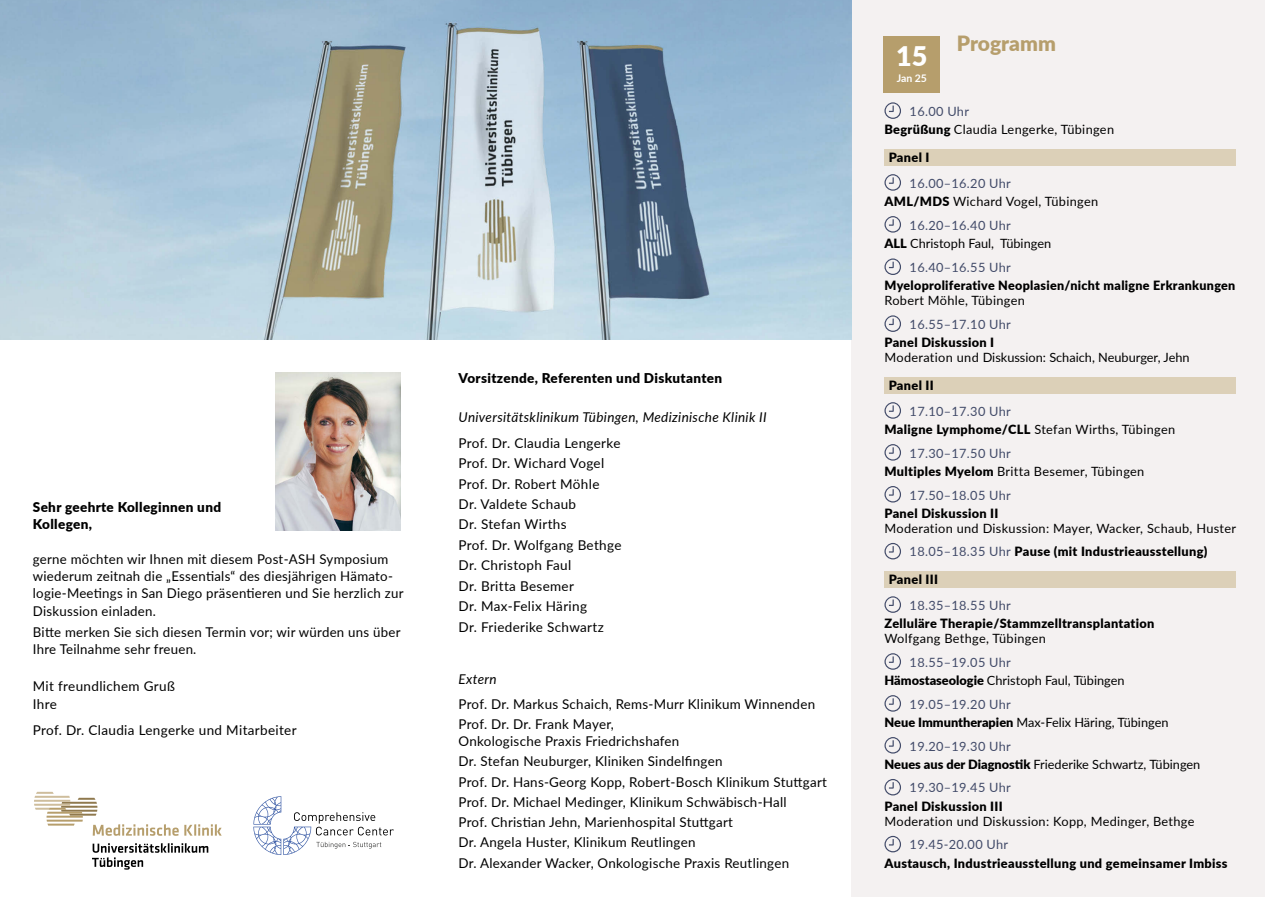
<style>
.page{position:relative;width:1265px;height:897px;background:#fff}
.page>*{position:absolute;margin:0;border:0;box-sizing:border-box;transform-origin:0 0}
.t1{font:900 27px "Lato";color:#fff}
.t2{font:900 21px "Lato";color:#b69e6c}
.t3{font:13.5px/20.4px "Lato";letter-spacing:.02em;color:#000}
.t4{font:900 13.5px/17.2px "Lato";letter-spacing:.025em;color:#000}
.t5{font:italic 13.5px "Lato";letter-spacing:.025em;color:#000}
.t6{font:12.75px/18.5px "Lato";letter-spacing:.025em;color:#000}
.t7{font:12.75px/18.5px "Lato";color:#000}
.t8{font:900 12.75px "Lato";letter-spacing:.025em;color:#000}
.t9{font:12.75px "Lato";letter-spacing:.025em;color:#424b69}
.t10{font:700 10.5px "Lato";color:#fff}
.s1{color:#424b69}
.s2{font-weight:900}
</style>
<div class="page">
<div style="left:851px;top:0;width:414px;height:897px;background:#f4f1f1"></div>
<img style="left:0;top:0;width:851px;height:340px">
<img style="left:275px;top:373px;width:125px;height:158px">
<div style="left:884px;top:149px;width:351px;height:17px;background:#dcd0b8"></div>
<div style="left:884px;top:377px;width:351px;height:17px;background:#dcd0b8"></div>
<div style="left:884px;top:571px;width:351px;height:17px;background:#dcd0b8"></div>
<svg style="left:884px;top:102px;width:17px;height:17px"></svg>
<svg style="left:884px;top:174px;width:17px;height:17px"></svg>
<svg style="left:884px;top:216px;width:17px;height:17px"></svg>
<svg style="left:884px;top:258px;width:17px;height:17px"></svg>
<svg style="left:884px;top:315px;width:17px;height:17px"></svg>
<svg style="left:884px;top:402px;width:17px;height:17px"></svg>
<svg style="left:884px;top:444px;width:17px;height:17px"></svg>
<svg style="left:884px;top:486px;width:17px;height:16px"></svg>
<svg style="left:884px;top:543px;width:17px;height:16px"></svg>
<svg style="left:884px;top:596px;width:17px;height:17px"></svg>
<svg style="left:884px;top:653px;width:17px;height:17px"></svg>
<svg style="left:884px;top:695px;width:17px;height:17px"></svg>
<svg style="left:884px;top:737px;width:17px;height:16px"></svg>
<svg style="left:884px;top:779px;width:17px;height:16px"></svg>
<svg style="left:884px;top:836px;width:17px;height:16px"></svg>
<svg style="left:34px;top:792px;width:188px;height:44px"></svg>
<svg style="left:92px;top:843px;width:116px;height:27px"></svg>
<svg style="left:253px;top:796px;width:141px;height:59px"></svg>
<div style="left:883px;top:36px;width:57px;height:56px;background:#b69e6c"></div>
<p class="t4" style="left:33px;top:498px;width:190px">Sehr geehrte Kolleginnen und<br>Kollegen,</p>
<p class="t3" style="left:33px;top:550px;width:372px;line-height:17.2px">gerne möchten wir Ihnen mit diesem Post-ASH Symposium wiederum zeitnah die „Essentials“ des diesjährigen Hämato&shy;logie-Meetings in San Diego präsentieren und Sie herzlich zur Diskussion einladen.</p>
<p class="t3" style="left:33px;top:623px;width:369px;line-height:17.2px">Bitte merken Sie sich diesen Termin vor; wir würden uns über<br>Ihre Teilnahme sehr freuen.</p>
<p class="t3" style="left:33px;top:677px;width:143px;line-height:17.7px">Mit freundlichem Gruß<br>Ihre</p>
<p class="t3" style="left:33px;top:719px;width:265px">Prof. Dr. Claudia Lengerke und Mitarbeiter</p>
<p class="t4" style="left:458px;top:369px;width:265px">Vorsitzende, Referenten und Diskutanten</p>
<p class="t5" style="left:458px;top:407px;width:310px">Universitätsklinikum Tübingen, Medizinische Klinik II</p>
<p class="t3" style="left:458px;top:432px;width:164px">Prof. Dr. Claudia Lengerke<br>Prof. Dr. Wichard Vogel<br>Prof. Dr. Robert Möhle<br>Dr. Valdete Schaub<br>Dr. Stefan Wirths<br>Prof. Dr. Wolfgang Bethge<br>Dr. Christoph Faul<br>Dr. Britta Besemer<br>Dr. Max-Felix Häring<br>Dr. Friederike Schwartz</p>
<p class="t5" style="left:458px;top:669px;width:40px">Extern</p>
<p class="t3" style="left:458px;top:693px;width:358px">Prof. Dr. Markus Schaich, Rems-Murr Klinikum Winnenden<br>Prof. Dr. Dr. Frank Mayer,</p>
<p class="t3" style="left:458px;top:730px;width:370px">Onkologische Praxis Friedrichshafen<br>Dr. Stefan Neuburger, Kliniken Sindelfingen<br>Prof. Dr. Hans-Georg Kopp, Robert-Bosch Klinikum Stuttgart Prof. Dr. Michael Medinger, Klinikum Schwäbisch-Hall<br>Prof. Christian Jehn, Marienhospital Stuttgart<br>Dr. Angela Huster, Klinikum Reutlingen<br>Dr. Alexander Wacker, Onkologische Praxis Reutlingen</p>
<h1 class="t1" style="left:896px;top:36px;width:33px">15</h1>
<p class="t10" style="left:897px;top:70px;width:32px">Jan 25</p>
<h2 class="t2" style="left:957px;top:27px;width:101px">Programm</h2>
<p class="t6" style="left:884px;top:101px;width:231px;text-indent:25px"><span class="s1">16.00 Uhr<br></span><span class="s2">Begrüßung</span> Claudia Lengerke, Tübingen</p>
<p class="t8" style="left:888px;top:148px;width:42px">Panel I</p>
<p class="t6" style="left:884px;top:173px;width:215px;text-indent:25px"><span class="s1">16.00–16.20 Uhr<br></span><span class="s2">AML/MDS</span> Wichard Vogel, Tübingen</p>
<p class="t7" style="left:884px;top:215px;width:168px;text-indent:25px"><span class="s1">16.20–16.40 Uhr<br></span><span class="s2">ALL</span> Christoph Faul, Tübingen</p>
<p class="t9" style="left:909px;top:258px;width:103px">16.40–16.55 Uhr</p>
<p class="t8" style="left:884px;top:276px;width:352px">Myeloproliferative Neoplasien/nicht maligne Erkrankungen</p>
<p class="t6" style="left:884px;top:291px;width:142px">Robert Möhle, Tübingen</p>
<p class="t9" style="left:909px;top:315px;width:103px">16.55–17.10 Uhr</p>
<p class="t8" style="left:884px;top:333px;width:111px">Panel Diskussion I</p>
<p class="t7" style="left:884px;top:348px;width:307px">Moderation und Diskussion: Schaich, Neuburger, Jehn</p>
<p class="t8" style="left:888px;top:376px;width:47px">Panel II</p>
<p class="t6" style="left:884px;top:401px;width:292px;text-indent:25px"><span class="s1">17.10–17.30 Uhr<br></span><span class="s2">Maligne Lymphome/CLL</span> Stefan Wirths, Tübingen</p>
<p class="t6" style="left:884px;top:443px;width:261px;text-indent:25px"><span class="s1">17.30–17.50 Uhr<br></span><span class="s2">Multiples Myelom</span> Britta Besemer, Tübingen</p>
<p class="t9" style="left:909px;top:486px;width:103px">17.50–18.05 Uhr</p>
<p class="t8" style="left:884px;top:504px;width:116px">Panel Diskussion II</p>
<p class="t6" style="left:884px;top:516px;width:353px;line-height:23.5px;text-align:center">Moderation und Diskussion: Mayer, Wacker, Schaub, Huster<br><span class="s1">18.05–18.35 Uhr</span> <span class="s2">Pause (mit Industrieausstellung)</span></p>
<p class="t8" style="left:888px;top:570px;width:51px">Panel III</p>
<p class="t9" style="left:909px;top:596px;width:103px">18.35–18.55 Uhr</p>
<p class="t8" style="left:884px;top:614px;width:271px">Zelluläre Therapie/Stammzelltransplantation</p>
<p class="t6" style="left:884px;top:629px;width:163px">Wolfgang Bethge, Tübingen</p>
<p class="t7" style="left:884px;top:652px;width:242px;text-indent:25px"><span class="s1">18.55–19.05 Uhr<br></span><span class="s2">Hämostaseologie</span> Christoph Faul, Tübingen</p>
<p class="t7" style="left:884px;top:694px;width:285px;text-indent:25px"><span class="s1">19.05–19.20 Uhr<br></span><span class="s2">Neue Immuntherapien</span> Max-Felix Häring, Tübingen</p>
<p class="t7" style="left:884px;top:736px;width:317px;text-indent:25px"><span class="s1">19.20–19.30 Uhr<br></span><span class="s2">Neues aus der Diagnostik</span> Friederike Schwartz, Tübingen</p>
<p class="t9" style="left:909px;top:779px;width:103px">19.30–19.45 Uhr</p>
<p class="t8" style="left:884px;top:797px;width:120px">Panel Diskussion III</p>
<p class="t6" style="left:884px;top:811px;width:311px">Moderation und Diskussion: Kopp, Medinger, Bethge</p>
<p class="t9" style="left:909px;top:836px;width:100px">19.45-20.00 Uhr</p>
<p class="t8" style="left:884px;top:853px;width:345px">Austausch, Industrieausstellung und gemeinsamer Imbiss</p>
</div>
